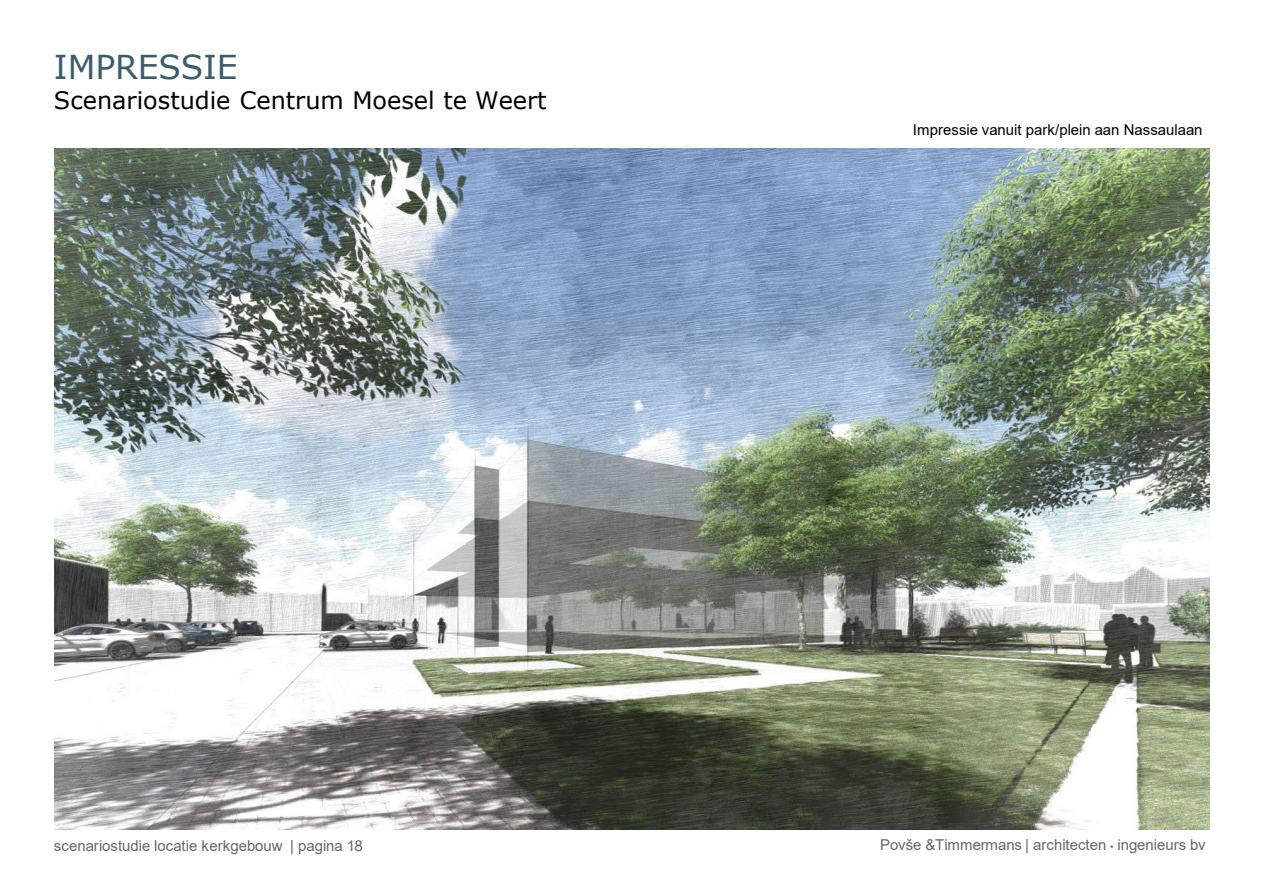
<style>
.page{position:relative;width:1264px;height:894px;background:#fff}
.page>*{position:absolute;margin:0;border:0;box-sizing:border-box;transform-origin:0 0}
.t1{font:33px "Verdana";letter-spacing:-.005em;color:#3c5c6d}
.t2{font:24px "Verdana";color:#000}
.t3{font:15px "Arial";color:#666}
.t4{font:15px "Arial";color:#000}
.s1{font-family:"Arial Unicode MS";font-size:9.75px}
</style>
<div class="page">
<img style="left:54px;top:149px;width:1155px;height:680px">
<h2 class="t1" style="left:54px;top:44px;width:185px">IMPRESSIE</h2>
<h2 class="t2" style="left:54px;top:83px;width:494px">Scenariostudie Centrum Moesel te Weert</h2>
<p class="t4" style="left:912px;top:120px;width:291px">Impressie vanuit park/plein aan Nassaulaan</p>
<p class="t3" style="left:54px;top:834px;width:310px">scenariostudie locatie kerkgebouw | pagina 18</p>
<p class="t3" style="left:879px;top:834px;width:327px">Povše &amp;Timmermans | architecten <span class="s1">•</span> ingenieurs bv</p>
</div>
